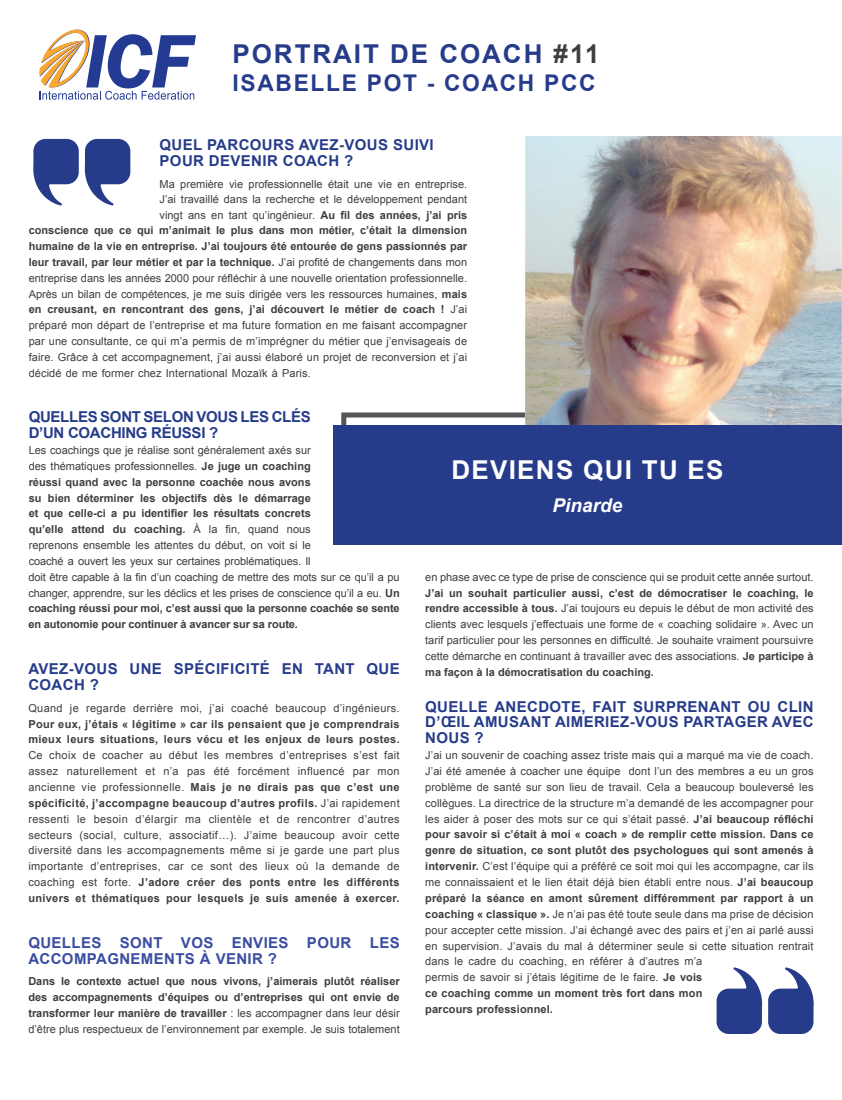
<style>
.page{position:relative;width:842px;height:1100px;background:#fff}
.page>*{position:absolute;margin:0;border:0;box-sizing:border-box;transform-origin:0 0}
.t1{font:700 26px "Arial";letter-spacing:.075em;color:#263c8a}
.t2{font:700 26px "Arial";letter-spacing:.05em;color:#fff}
.t3{font:700 23px "Arial";letter-spacing:.075em;color:#263c8a}
.t4{font:italic 700 19px "Arial";color:#fff}
.t5{font:700 15px/15.9px "Arial";letter-spacing:.025em;color:#263c8a}
.t6{font:700 15px/15.9px "Arial";letter-spacing:.025em;color:#3a4da1}
.t7{font:700 15px/15.9px "Arial";letter-spacing:-.02em;color:#263c8a}
.t8{font:11px/15.9px "Arial";letter-spacing:.01em;color:#3e3e3f;text-align:justify}
.t9{font:11px/15.8px "Arial";letter-spacing:-.01em;color:#3e3e3f}
.t10{font:700 11px/15.9px "Arial";letter-spacing:.03em;color:#3e3e3f}
.t11{font:11px "Arial";letter-spacing:.03em;color:#3e3e3f}
.s1{color:#3e3e3f}
.s2{font-weight:700}
.s3{font-weight:400}
</style>
<div class="page">
<svg style="left:341px;top:412px;width:185px;height:13px"></svg>
<svg style="left:85px;top:139px;width:45px;height:67px"></svg>
<svg style="left:33px;top:139px;width:46px;height:67px"></svg>
<img style="left:526px;top:136px;width:316px;height:289px">
<svg style="left:39px;top:30px;width:157px;height:70px"></svg>
<svg style="left:717px;top:967px;width:45px;height:67px"></svg>
<svg style="left:768px;top:967px;width:46px;height:67px"></svg>
<div style="left:333px;top:425px;width:509px;height:122px;background:#263c8a"></div>
<div style="left:333px;top:546px;width:509px;height:18px;background:#fff"></div>
<h1 class="t1" style="left:232px;top:36px;width:368px">PORTRAIT DE COACH <span class="s1">#11</span></h1>
<h2 class="t3" style="left:232px;top:68px;width:365px">ISABELLE POT - COACH PCC</h2>
<h3 class="t5" style="left:160px;top:137px;width:276px">QUEL PARCOURS AVEZ-VOUS SUIVI<br>POUR DEVENIR COACH ?</h3>
<p class="t8" style="left:160px;top:176px;width:309px">Ma première vie professionnelle était une vie en entreprise.<br>J’ai travaillé dans la recherche et le développement pendant vingt ans en tant qu’ingénieur. <span class="s2">Au fil des années, j’ai pris</span></p>
<p class="t8" style="left:29px;top:222px;width:440px"><span class="s2">conscience que ce qui m’animait le plus dans mon métier, c’était la dimension humaine de la vie en entreprise. J’ai toujours été entourée de gens passionnés par leur travail, par leur métier et par la technique.</span> J’ai profité de changements dans mon entreprise dans les années 2000 pour réfléchir à une nouvelle orientation professionnelle.<br>Après un bilan de compétences, je me suis dirigée vers les ressources humaines, <span class="s2">mais en creusant, en rencontrant des gens, j’ai découvert le métier de coach !</span> J’ai préparé mon départ de l’entreprise et ma future formation en me faisant accompagner par une consultante, ce qui m’a permis de m’imprégner du métier que j’envisageais de faire. Grâce à cet accompagnement, j’ai aussi élaboré un projet de reconversion et j’ai décidé de me former chez International Mozaïk à Paris.</p>
<h3 class="t7" style="left:29px;top:410px;width:284px">QUELLES SONT SELON VOUS LES CLÉS<br>D’UN COACHING RÉUSSI ?</h3>
<p class="t9" style="left:28px;top:442px;width:373px">Les coachings que je réalise sont généralement axés sur<br>des thématiques professionnelles. <span class="s2">Je juge un coaching<br>réussi quand avec la personne coachée nous avons<br>su bien déterminer les objectifs dès le démarrage<br>et que celle-ci a pu identifier les résultats concrets<br>qu’elle attend du coaching.</span> À la fin, quand nous<br>reprenons ensemble les attentes du début, on voit si le<br>coaché a ouvert les yeux sur certaines problématiques. Il<br>doit être capable à la fin d’un coaching de mettre des mots sur ce qu’il a pu changer, apprendre, sur les déclics et les prises de conscience qu’il a eu. <span class="s2">Un coaching réussi pour moi, c’est aussi que la personne coachée se sente en autonomie pour continuer à avancer sur sa route.</span></p>
<h3 class="t5" style="left:28px;top:661px;width:373px">AVEZ-VOUS UNE SPÉCIFICITÉ EN TANT QUE<br>COACH ?</h3>
<p class="t11" style="left:28px;top:701px;width:373px">Quand je regarde derrière moi, j’ai coaché beaucoup d’ingénieurs.</p>
<p class="t10" style="left:28px;top:716px;width:373px">Pour eux, j’étais « légitime » car ils pensaient que je comprendrais mieux leurs situations, leurs vécu et les enjeux de leurs postes.</p>
<p class="t8" style="left:28px;top:747px;width:373px">Ce choix de coacher au début les membres d’entreprises s’est fait assez naturellement et n’a pas été forcément influencé par mon ancienne vie professionnelle. <span class="s2">Mais je ne dirais pas que c’est une spécificité, j’accompagne beaucoup d’autres profils.</span> J’ai rapidement ressenti le besoin d’élargir ma clientèle et de rencontrer d’autres secteurs (social, culture, associatif…). J’aime beaucoup avoir cette diversité dans les accompagnements même si je garde une part plus importante d’entreprises, car ce sont des lieux où la demande de coaching est forte. <span class="s2">J’adore créer des ponts entre les différents univers et thématiques pour lesquels je suis amenée à exercer.</span></p>
<h3 class="t6" style="left:28px;top:935px;width:373px">QUELLES SONT VOS ENVIES POUR LES<br>ACCOMPAGNEMENTS À VENIR ?</h3>
<p class="t10" style="left:28px;top:974px;width:373px;text-align:justify">Dans le contexte actuel que nous vivons, j’aimerais plutôt réaliser des accompagnements d’équipes ou d’entreprises qui ont envie de transformer leur manière de travailler <span class="s3">: les accompagner dans leur désir d’être plus respectueux de l’environnement par exemple. Je suis totalement</span></p>
<h1 class="t2" style="left:451px;top:453px;width:274px">DEVIENS QUI TU ES</h1>
<h3 class="t4" style="left:553px;top:493px;width:71px">Pinarde</h3>
<p class="t8" style="left:425px;top:569px;width:390px">en phase avec ce type de prise de conscience qui se produit cette année surtout.</p>
<p class="t8" style="left:425px;top:585px;width:390px"><span class="s2">J’ai un souhait particulier aussi, c’est de démocratiser le coaching, le rendre accessible à tous.</span> J’ai toujours eu depuis le début de mon activité des clients avec lesquels j’effectuais une forme de « coaching solidaire ». Avec un tarif particulier pour les personnes en difficulté. Je souhaite vraiment poursuivre cette démarche en continuant à travailler avec des associations. <span class="s2">Je participe à ma façon à la démocratisation du coaching.</span></p>
<h3 class="t5" style="left:425px;top:699px;width:390px;text-align:justify">QUELLE ANECDOTE, FAIT SURPRENANT OU CLIN D’ŒIL AMUSANT AIMERIEZ-VOUS PARTAGER AVEC NOUS ?</h3>
<p class="t8" style="left:425px;top:747px;width:390px;text-align:left">J’ai un souvenir de coaching assez triste mais qui a marqué ma vie de coach.<br>J’ai été amenée à coacher une équipe dont l’un des membres a eu un gros problème de santé sur son lieu de travail. Cela a beaucoup bouleversé les collègues. La directrice de la structure m’a demandé de les accompagner pour les aider à poser des mots sur ce qui s’était passé. <span class="s2">J’ai beaucoup réfléchi pour savoir si c’était à moi « coach » de remplir cette mission. Dans ce genre de situation, ce sont plutôt des psychologues qui sont amenés à intervenir.</span> C’est l’équipe qui a préféré ce soit moi qui les accompagne, car ils me connaissaient et le lien était déjà bien établi entre nous. <span class="s2">J’ai beaucoup préparé la séance en amont sûrement différemment par rapport à un coaching « classique ».</span> Je n’ai pas été toute seule dans ma prise de décision pour accepter cette mission. J’ai échangé avec des pairs et j’en ai parlé aussi en supervision. J’avais du mal à déterminer seule si cette situation rentrait dans le cadre du coaching, en référer à d’autres m’a<br>permis de savoir si j’étais légitime de le faire. <span class="s2">Je vois<br>ce coaching comme un moment très fort dans mon<br>parcours professionnel.</span></p>
</div>
